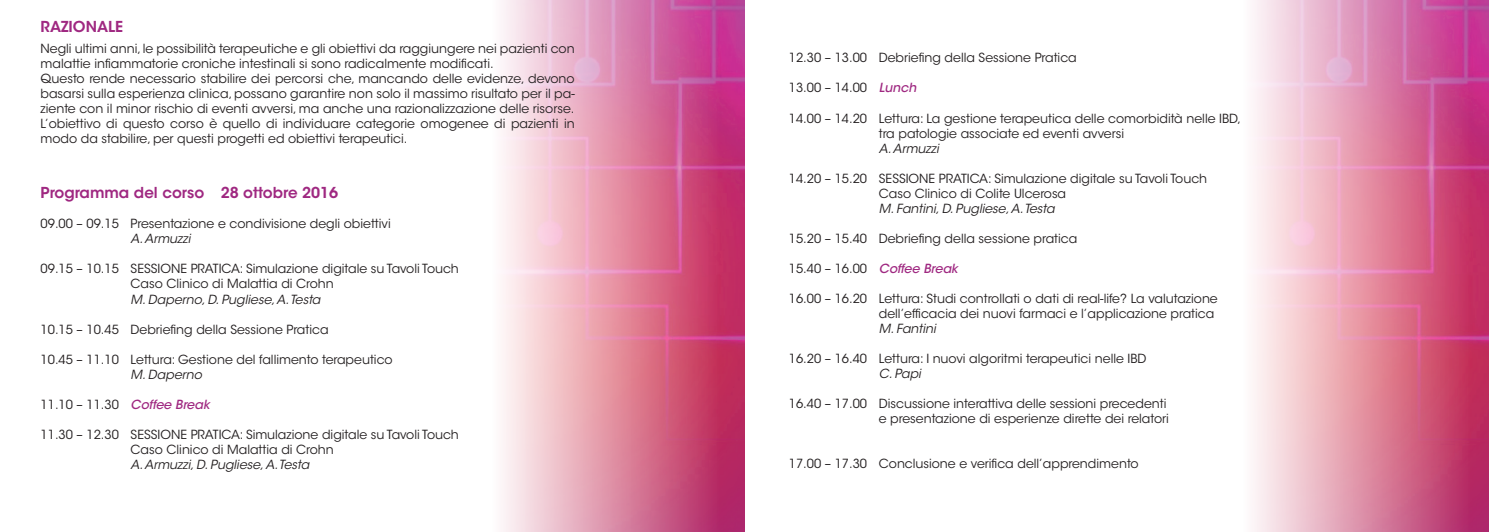
<style>
.page{position:relative;width:1489px;height:532px;background:#fff}
.page>*{position:absolute;margin:0;border:0;box-sizing:border-box;transform-origin:0 0}
.t1{font:600 15px "ITC Avant Garde Std";color:#9f2881}
.t2{font:12.5px/15px "ITC Avant Garde Std";color:#231f20}
.t3{font:italic 12.5px "ITC Avant Garde Std";color:#231f20}
.s1{font-weight:500;font-style:italic;color:#9f2881}
</style>
<div class="page">
<img style="left:502px;top:0;width:243px;height:531px">
<img style="left:1253px;top:0;width:235px;height:531px">
<p class="t1" style="left:41px;top:17px;width:84px">RAZIONALE</p>
<p class="t2" style="left:41px;top:41px;width:535px">Negli ultimi anni, le possibilità terapeutiche e gli obiettivi da raggiungere nei pazienti con malattie infiammatorie croniche intestinali si sono radicalmente modificati.<br>Questo rende necessario stabilire dei percorsi che, mancando delle evidenze, devono basarsi sulla esperienza clinica, possano garantire non solo il massimo risultato per il pa&shy;ziente con il minor rischio di eventi avversi, ma anche una razionalizzazione delle risorse.<br>L’obiettivo di questo corso è quello di individuare categorie omogenee di pazienti in modo da stabilire, per questi progetti ed obiettivi terapeutici.</p>
<p class="t1" style="left:41px;top:183px;width:299px">Programma del corso 28 ottobre 2016</p>
<p class="t2" style="left:41px;top:216px;width:352px">09.00 – 09.15 Presentazione e condivisione degli obiettivi</p>
<p class="t3" style="left:131px;top:231px;width:61px">A. Armuzzi</p>
<p class="t2" style="left:131px;top:261px;width:330px;text-indent:-90px">09.15 – 10.15 SESSIONE PRATICA: Simulazione digitale su Tavoli Touch<br>Caso Clinico di Malattia di Crohn</p>
<p class="t3" style="left:131px;top:291px;width:191px">M. Daperno, D. Pugliese, A. Testa</p>
<p class="t2" style="left:41px;top:321px;width:289px">10.15 – 10.45 Debriefing della Sessione Pratica</p>
<p class="t2" style="left:41px;top:351px;width:353px">10.45 – 11.10 Lettura: Gestione del fallimento terapeutico</p>
<p class="t3" style="left:131px;top:366px;width:73px">M. Daperno</p>
<p class="t2" style="left:41px;top:396px;width:171px">11.10 – 11.30 <span class="s1">Coffee Break</span></p>
<p class="t2" style="left:131px;top:426px;width:330px;text-indent:-90px">11.30 – 12.30 SESSIONE PRATICA: Simulazione digitale su Tavoli Touch<br>Caso Clinico di Malattia di Crohn</p>
<p class="t3" style="left:131px;top:456px;width:180px">A. Armuzzi, D. Pugliese, A. Testa</p>
<p class="t2" style="left:788px;top:51px;width:289px">12.30 – 13.00 Debriefing della Sessione Pratica</p>
<p class="t2" style="left:788px;top:81px;width:129px">13.00 – 14.00 <span class="s1">Lunch</span></p>
<p class="t2" style="left:878px;top:111px;width:363px;text-indent:-90px">14.00 – 14.20 Lettura: La gestione terapeutica delle comorbidità nelle IBD, tra patologie associate ed eventi avversi</p>
<p class="t3" style="left:878px;top:140px;width:61px">A. Armuzzi</p>
<p class="t2" style="left:878px;top:171px;width:330px;text-indent:-90px">14.20 – 15.20 SESSIONE PRATICA: Simulazione digitale su Tavoli Touch<br>Caso Clinico di Colite Ulcerosa</p>
<p class="t3" style="left:878px;top:200px;width:177px">M. Fantini, D. Pugliese, A. Testa</p>
<p class="t2" style="left:788px;top:231px;width:290px">15.20 – 15.40 Debriefing della sessione pratica</p>
<p class="t2" style="left:788px;top:261px;width:171px">15.40 – 16.00 <span class="s1">Coffee Break</span></p>
<p class="t2" style="left:788px;top:291px;width:430px;text-align:right">16.00 – 16.20 Lettura: Studi controllati o dati di real-life? La valutazione dell’efficacia dei nuovi farmaci e l’applicazione pratica</p>
<p class="t3" style="left:878px;top:320px;width:59px">M. Fantini</p>
<p class="t2" style="left:788px;top:351px;width:359px">16.20 – 16.40 Lettura: I nuovi algoritmi terapeutici nelle IBD</p>
<p class="t3" style="left:878px;top:365px;width:44px">C. Papi</p>
<p class="t2" style="left:788px;top:396px;width:381px;text-align:right">16.40 – 17.00 Discussione interattiva delle sessioni precedenti e presentazione di esperienze dirette dei relatori</p>
<p class="t2" style="left:788px;top:456px;width:351px">17.00 – 17.30 Conclusione e verifica dell’apprendimento</p>
</div>
